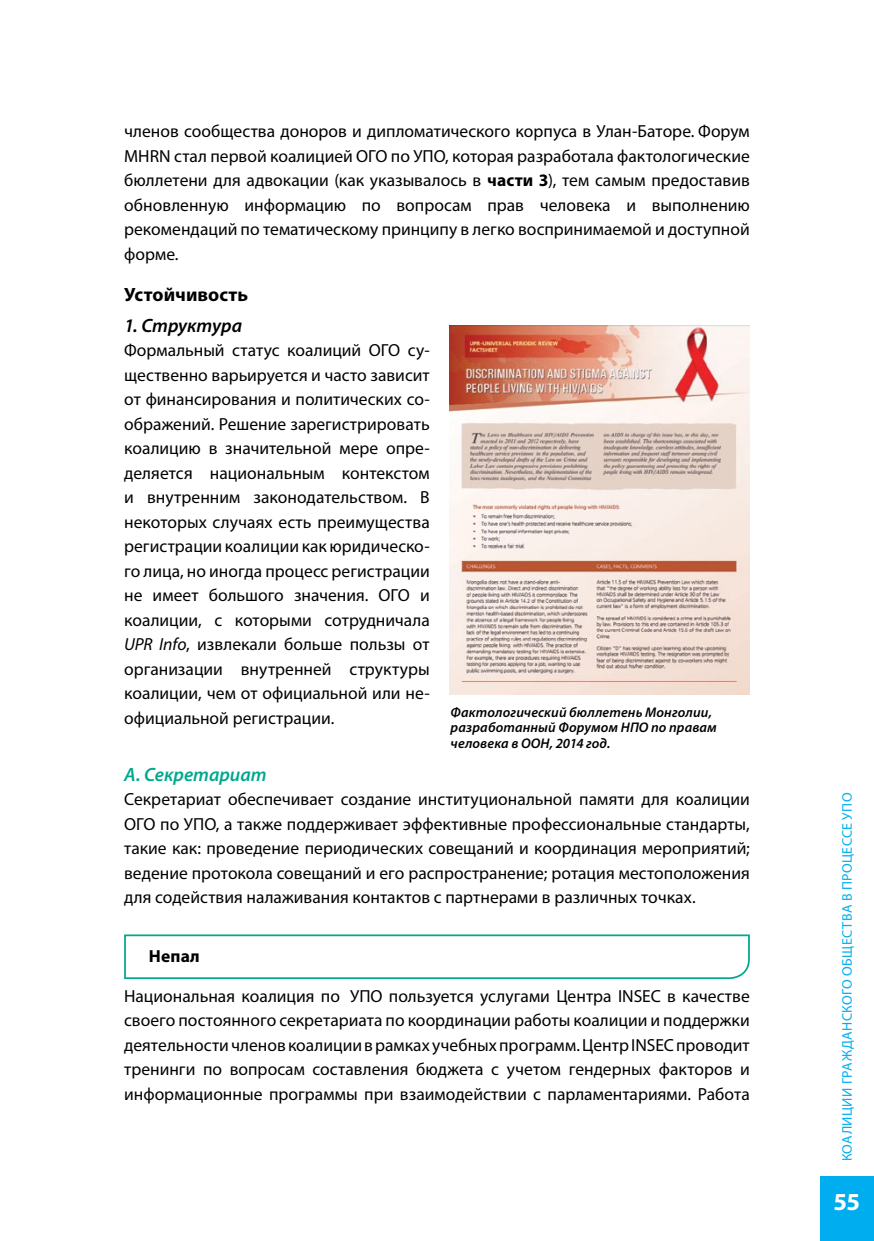
<style>
.page{position:relative;width:874px;height:1241px;background:#fff}
.page>*{position:absolute;margin:0;border:0;box-sizing:border-box;transform-origin:0 0}
.t1{font:700 24.5px "Myriad Pro";color:#fff}
.t2{font:italic 600 19.25px "Myriad Pro";color:#00a88e}
.t3{font:700 19.25px "Myriad Pro";letter-spacing:.005em;color:#000}
.t4{font:italic 600 19.25px "Myriad Pro";letter-spacing:-.005em;color:#000}
.t5{font:17.5px/24.5px "Myriad Pro";color:#000;text-align:justify}
.t6{font:700 17.5px "Myriad Pro";letter-spacing:.01em;color:#000}
.t7{font:italic 600 14px/15.8px "Myriad Pro";letter-spacing:.01em;color:#000}
.t8{font:14px "Myriad Pro";letter-spacing:.025em;color:#00aeef}
.s1{font-weight:700}
.s2{font-style:italic}
</style>
<div class="page">
<div style="left:819px;top:1176px;width:54px;height:64px;background:#00aeef"></div>
<img style="left:449px;top:325px;width:300px;height:369px">
<svg style="left:124px;top:934px;width:626px;height:45px"></svg>
<p class="t5" style="left:124px;top:119px;width:627px">членов сообщества доноров и дипломатического корпуса в Улан-Баторе. Форум MHRN стал первой коалицией ОГО по УПО, которая разработала фактологические бюллетени для адвокации (как указывалось в <span class="s1">части 3</span>), тем самым предоставив обновленную информацию по вопросам прав человека и выполнению рекомендаций по тематическому принципу в легко воспринимаемой и доступной форме.</p>
<p class="t3" style="left:124px;top:281px;width:125px">Устойчивость</p>
<p class="t4" style="left:124px;top:313px;width:119px">1. Структура</p>
<p class="t5" style="left:124px;top:338px;width:307px">Формальный статус коалиций ОГО су&shy;щественно варьируется и часто зависит от финансирования и политических со&shy;ображений. Решение зарегистрировать коалицию в значительной мере опре&shy;деляется национальным контекстом и внутренним законодательством. В некоторых случаях есть преимущества регистрации коалиции как юридическо&shy;го лица, но иногда процесс регистрации не имеет большого значения. ОГО и коалиции, с которыми сотрудничала <span class="s2">UPR Info</span>, извлекали больше пользы от организации внутренней структуры коалиции, чем от официальной или не&shy;официальной регистрации.</p>
<p class="t2" style="left:124px;top:761px;width:144px">A. Секретариат</p>
<p class="t5" style="left:124px;top:786px;width:627px">Секретариат обеспечивает создание институциональной памяти для коалиции ОГО по УПО, а также поддерживает эффективные профессиональные стандарты, такие как: проведение периодических совещаний и координация мероприятий; ведение протокола совещаний и его распространение; ротация местоположения для содействия налаживания контактов с партнерами в различных точках.</p>
<p class="t7" style="left:450px;top:703px;width:268px">Фактологический бюллетень Монголии, разработанный Форумом НПО по правам человека в ООН, 2014 год.</p>
<p class="t6" style="left:149px;top:944px;width:52px">Непал</p>
<p class="t5" style="left:124px;top:983px;width:627px">Национальная коалиция по УПО пользуется услугами Центра INSEC в качестве своего постоянного секретариата по координации работы коалиции и поддержки деятельности членов коалиции в рамках учебных программ. Центр INSEC проводит тренинги по вопросам составления бюджета с учетом гендерных факторов и информационные программы при взаимодействии с парламентариями. Работа</p>
<p class="t8" style="left:838px;top:1161px;width:370px;rotate:-90deg">КОАЛИЦИИ ГРАЖДАНСКОГО ОБЩЕСТВА В ПРОЦЕССЕ УПО</p>
<h1 class="t1" style="left:832px;top:1185px;width:28px">55</h1>
</div>
